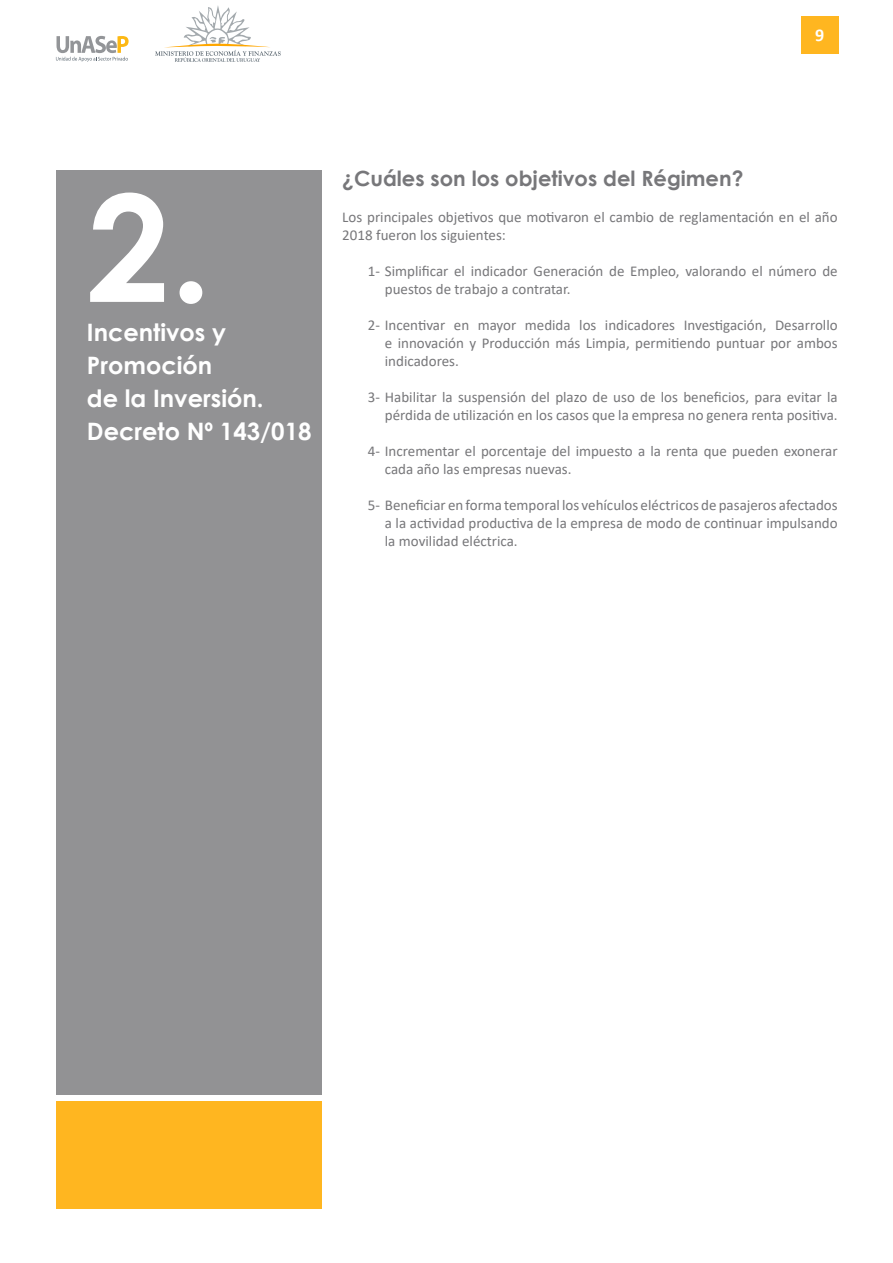
<style>
.page{position:relative;width:893px;height:1263px;background:#fff}
.page>*{position:absolute;margin:0;border:0;box-sizing:border-box;transform-origin:0 0}
.t1{font:700 148.5px "Century Gothic";color:#fff}
.t2{font:700 24px "Century Gothic";color:#fff}
.t3{font:700 21px "Century Gothic";color:#77777a}
.t4{font:700 18px "Calibri";color:#fff}
.t5{font:15px/18px "Calibri";color:#77777a}
</style>
<div class="page">
<div style="left:801px;top:16px;width:38px;height:38px;background:#ffb620"></div>
<svg style="left:56px;top:36px;width:73px;height:26px"></svg>
<svg style="left:155px;top:5px;width:126px;height:57px"></svg>
<div style="left:56px;top:170px;width:266px;height:924px;background:#929294"></div>
<div style="left:56px;top:1102px;width:266px;height:107px;background:#ffb620"></div>
<p class="t4" style="left:815px;top:22px;width:11px">9</p>
<p class="t1" style="left:87px;top:135px;width:126px">2.</p>
<p class="t2" style="left:87px;top:314px;width:141px">Incentivos y</p>
<p class="t2" style="left:87px;top:347px;width:127px">Promoción</p>
<p class="t2" style="left:87px;top:380px;width:178px">de la Inversión.</p>
<p class="t2" style="left:87px;top:413px;width:226px">Decreto Nº 143/018</p>
<p class="t3" style="left:342px;top:162px;width:403px">¿Cuáles son los objetivos del Régimen?</p>
<p class="t5" style="left:342px;top:207px;width:497px">Los principales objetivos que motivaron el cambio de reglamentación en el año<br>2018 fueron los siguientes:</p>
<p class="t5" style="left:385px;top:261px;width:454px;text-indent:-17px">1- Simplificar el indicador Generación de Empleo, valorando el número de puestos de trabajo a contratar.</p>
<p class="t5" style="left:385px;top:315px;width:454px;text-align:justify;text-indent:-17px">2- Incentivar en mayor medida los indicadores Investigación, Desarrollo e innovación y Producción más Limpia, permitiendo puntuar por ambos indicadores.</p>
<p class="t5" style="left:368px;top:387px;width:471px;text-align:right">3- Habilitar la suspensión del plazo de uso de los beneficios, para evitar la pérdida de utilización en los casos que la empresa no genera renta positiva.</p>
<p class="t5" style="left:385px;top:441px;width:454px;text-indent:-17px">4- Incrementar el porcentaje del impuesto a la renta que pueden exonerar cada año las empresas nuevas.</p>
<p class="t5" style="left:385px;top:495px;width:454px;text-align:justify;text-indent:-17px">5- Beneficiar en forma temporal los vehículos eléctricos de pasajeros afectados a la actividad productiva de la empresa de modo de continuar impulsando la movilidad eléctrica.</p>
</div>
